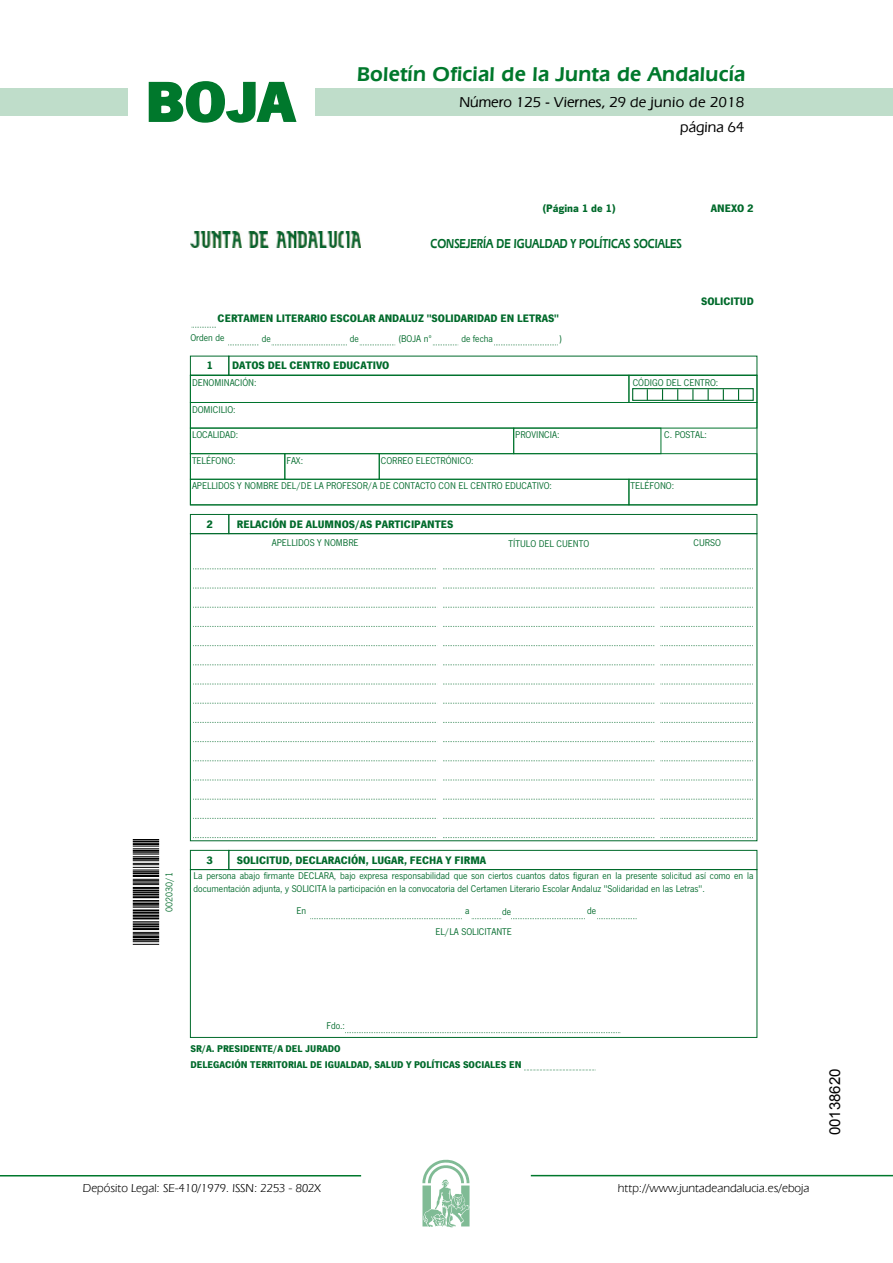
<style>
.page{position:relative;width:893px;height:1263px;background:#fff}
.page>*{position:absolute;margin:0;border:0;box-sizing:border-box;transform-origin:0 0}
.t1{font:700 57.75px "News Got T";color:#00782c;scale:1.14 1}
.t2{font:600 21px "Eras IT Cby BT";letter-spacing:.01em;color:#00782c}
.t3{font:500 15px/24.5px "Eras IT Cby BT";color:#000;text-align:right}
.t4{font:15px "Arial";color:#000}
.t5{font:600 13.5px "Eras IT Cby BT";color:#006a2b;scale:.8 1}
.t6{font:12px "Eras IT Cby BT";color:#000}
.t7{font:700 11.25px "News Got T";color:#006a2b}
.t8{font:10.2px/12.1px "News Got T";color:#006a2b}
.t9{font:700 10.2px/15.6px "News Got T";color:#006a2b}
.t10{font:10.2px "News Got T";color:#006b2a}
</style>
<div class="page">
<div style="left:315px;top:88px;width:577px;height:28px;background:#bfddca"></div>
<div style="left:0;top:88px;width:128px;height:28px;background:#bfddca"></div>
<hr style="left:0;top:1175px;width:361px;height:2px;background:#00782c">
<svg style="left:422px;top:1159px;width:47px;height:68px"></svg>
<hr style="left:531px;top:1175px;width:361px;height:1px;background:#00782c">
<svg style="left:148px;top:81px;width:149px;height:42px"></svg>
<img style="left:190px;top:231px;width:170px;height:17px">
<svg style="left:192px;top:327px;width:24px;height:1px"></svg>
<svg style="left:228px;top:345px;width:31px;height:1px"></svg>
<svg style="left:272px;top:345px;width:75px;height:1px"></svg>
<svg style="left:360px;top:345px;width:35px;height:1px"></svg>
<svg style="left:433px;top:345px;width:25px;height:1px"></svg>
<svg style="left:494px;top:345px;width:64px;height:1px"></svg>
<div style="left:190px;top:375px;width:439px;height:28px;border:1px solid #00742d"></div>
<div style="left:628px;top:375px;width:129px;height:28px;border:1px solid #00742d"></div>
<div style="left:190px;top:402px;width:567px;height:26px;border:1px solid #00742d"></div>
<div style="left:190px;top:428px;width:324px;height:26px;border:1px solid #00742d"></div>
<div style="left:513px;top:428px;width:148px;height:26px;border:1px solid #00742d"></div>
<div style="left:190px;top:479px;width:439px;height:26px;border:1px solid #00742d"></div>
<div style="left:628px;top:479px;width:129px;height:26px;border:1px solid #00742d"></div>
<div style="left:190px;top:514px;width:39px;height:20px;border:1px solid #006a2b"></div>
<div style="left:228px;top:514px;width:529px;height:20px;border:1px solid #006a2b"></div>
<svg style="left:193px;top:569px;width:243px;height:1px"></svg>
<svg style="left:443px;top:569px;width:211px;height:1px"></svg>
<svg style="left:660px;top:569px;width:93px;height:1px"></svg>
<svg style="left:193px;top:588px;width:243px;height:1px"></svg>
<svg style="left:443px;top:588px;width:211px;height:1px"></svg>
<svg style="left:660px;top:588px;width:93px;height:1px"></svg>
<svg style="left:193px;top:607px;width:243px;height:1px"></svg>
<svg style="left:443px;top:607px;width:211px;height:1px"></svg>
<svg style="left:660px;top:607px;width:93px;height:1px"></svg>
<svg style="left:193px;top:626px;width:243px;height:1px"></svg>
<svg style="left:443px;top:626px;width:211px;height:1px"></svg>
<svg style="left:660px;top:626px;width:93px;height:1px"></svg>
<svg style="left:193px;top:645px;width:243px;height:1px"></svg>
<svg style="left:443px;top:645px;width:211px;height:1px"></svg>
<svg style="left:660px;top:645px;width:93px;height:1px"></svg>
<svg style="left:193px;top:665px;width:243px;height:1px"></svg>
<svg style="left:443px;top:665px;width:211px;height:1px"></svg>
<svg style="left:660px;top:665px;width:93px;height:1px"></svg>
<svg style="left:193px;top:684px;width:243px;height:1px"></svg>
<svg style="left:443px;top:684px;width:211px;height:1px"></svg>
<svg style="left:660px;top:684px;width:93px;height:1px"></svg>
<svg style="left:193px;top:703px;width:243px;height:1px"></svg>
<svg style="left:443px;top:703px;width:211px;height:1px"></svg>
<svg style="left:660px;top:703px;width:93px;height:1px"></svg>
<svg style="left:193px;top:722px;width:243px;height:1px"></svg>
<svg style="left:443px;top:722px;width:211px;height:1px"></svg>
<svg style="left:660px;top:722px;width:93px;height:1px"></svg>
<svg style="left:193px;top:741px;width:243px;height:1px"></svg>
<svg style="left:443px;top:741px;width:211px;height:1px"></svg>
<svg style="left:660px;top:741px;width:93px;height:1px"></svg>
<svg style="left:193px;top:761px;width:243px;height:1px"></svg>
<svg style="left:443px;top:761px;width:211px;height:1px"></svg>
<svg style="left:660px;top:761px;width:93px;height:1px"></svg>
<svg style="left:193px;top:780px;width:243px;height:1px"></svg>
<svg style="left:443px;top:780px;width:211px;height:1px"></svg>
<svg style="left:660px;top:780px;width:93px;height:1px"></svg>
<svg style="left:193px;top:799px;width:243px;height:1px"></svg>
<svg style="left:443px;top:799px;width:211px;height:1px"></svg>
<svg style="left:660px;top:799px;width:93px;height:1px"></svg>
<svg style="left:193px;top:818px;width:243px;height:1px"></svg>
<svg style="left:443px;top:818px;width:211px;height:1px"></svg>
<svg style="left:660px;top:818px;width:93px;height:1px"></svg>
<svg style="left:193px;top:837px;width:243px;height:1px"></svg>
<svg style="left:443px;top:837px;width:211px;height:1px"></svg>
<svg style="left:660px;top:837px;width:93px;height:1px"></svg>
<div style="left:190px;top:850px;width:39px;height:20px;border:1px solid #006a2b"></div>
<div style="left:228px;top:850px;width:529px;height:20px;border:1px solid #006a2b"></div>
<div style="left:190px;top:869px;width:567px;height:169px;border:1px solid #006a2b"></div>
<svg style="left:310px;top:918px;width:152px;height:1px"></svg>
<svg style="left:472px;top:918px;width:29px;height:1px"></svg>
<svg style="left:511px;top:918px;width:74px;height:1px"></svg>
<svg style="left:597px;top:918px;width:39px;height:1px"></svg>
<svg style="left:345px;top:1032px;width:276px;height:1px"></svg>
<svg style="left:524px;top:1070px;width:71px;height:1px"></svg>
<svg style="left:133px;top:932px;width:26px;height:13px"></svg>
<hr style="left:133px;top:928px;width:26px;height:2px;background:#000">
<hr style="left:133px;top:925px;width:26px;height:2px;background:#000">
<svg style="left:133px;top:921px;width:26px;height:4px"></svg>
<hr style="left:133px;top:917px;width:26px;height:2px;background:#000">
<hr style="left:133px;top:915px;width:26px;height:2px;background:#000">
<svg style="left:133px;top:900px;width:26px;height:14px"></svg>
<hr style="left:133px;top:896px;width:26px;height:2px;background:#000">
<hr style="left:133px;top:894px;width:26px;height:2px;background:#000">
<svg style="left:133px;top:892px;width:26px;height:1px"></svg>
<hr style="left:133px;top:890px;width:26px;height:2px;background:#000">
<hr style="left:133px;top:887px;width:26px;height:2px;background:#000">
<svg style="left:133px;top:879px;width:26px;height:6px"></svg>
<hr style="left:133px;top:875px;width:26px;height:2px;background:#000">
<hr style="left:133px;top:872px;width:26px;height:2px;background:#000">
<svg style="left:133px;top:846px;width:26px;height:26px"></svg>
<hr style="left:133px;top:843px;width:26px;height:2px;background:#000">
<hr style="left:133px;top:840px;width:26px;height:2px;background:#000">
<svg style="left:133px;top:839px;width:26px;height:1px"></svg>
<div style="left:632px;top:388px;width:121px;height:13px;border:1px solid #006a2b"></div>
<svg style="left:646px;top:389px;width:2px;height:11px"></svg>
<svg style="left:722px;top:389px;width:2px;height:11px"></svg>
<h1 class="t1" style="left:145px;top:68px;width:133px">BOJA</h1>
<h2 class="t2" style="left:357px;top:62px;width:390px">Boletín Oficial de la Junta de Andalucía</h2>
<h3 class="t3" style="left:459px;top:90px;width:286px">Número 125 - Viernes, 29 de junio de 2018 página 64</h3>
<p class="t7" style="left:542px;top:202px;width:75px">(Página 1 de 1)</p>
<p class="t7" style="left:710px;top:201px;width:44px">ANEXO 2</p>
<h3 class="t5" style="left:430px;top:235px;width:316px">CONSEJERÍA DE IGUALDAD Y POLÍTICAS SOCIALES</h3>
<p class="t7" style="left:701px;top:295px;width:54px">SOLICITUD</p>
<p class="t7" style="left:217px;top:312px;width:343px">CERTAMEN LITERARIO ESCOLAR ANDALUZ "SOLIDARIDAD EN LETRAS"</p>
<p class="t8" style="left:190px;top:332px;width:36px">Orden de</p>
<p class="t8" style="left:262px;top:332px;width:11px">de</p>
<p class="t8" style="left:350px;top:332px;width:11px">de</p>
<p class="t8" style="left:398px;top:332px;width:35px">(BOJA nº</p>
<p class="t8" style="left:461px;top:332px;width:33px">de fecha</p>
<p class="t8" style="left:559px;top:332px;width:4px">)</p>
<p class="t7" style="left:206px;top:359px;width:8px">1</p>
<p class="t7" style="left:232px;top:359px;width:159px">DATOS DEL CENTRO EDUCATIVO</p>
<p class="t8" style="left:192px;top:377px;width:66px">DENOMINACIÓN:</p>
<p class="t8" style="left:632px;top:377px;width:87px">CÓDIGO DEL CENTRO:</p>
<p class="t8" style="left:192px;top:404px;width:45px">DOMICILIO:</p>
<p class="t8" style="left:192px;top:429px;width:48px">LOCALIDAD:</p>
<p class="t8" style="left:515px;top:429px;width:46px">PROVINCIA:</p>
<p class="t8" style="left:664px;top:429px;width:44px">C. POSTAL:</p>
<p class="t8" style="left:192px;top:455px;width:45px">TELÉFONO:</p>
<p class="t8" style="left:286px;top:454px;width:18px">FAX:</p>
<p class="t8" style="left:381px;top:455px;width:94px">CORREO ELECTRÓNICO:</p>
<p class="t8" style="left:192px;top:480px;width:361px">APELLIDOS Y NOMBRE DEL/DE LA PROFESOR/A DE CONTACTO CON EL CENTRO EDUCATIVO:</p>
<p class="t8" style="left:630px;top:480px;width:45px">TELÉFONO:</p>
<p class="t7" style="left:206px;top:517px;width:8px">2</p>
<p class="t7" style="left:237px;top:517px;width:218px">RELACIÓN DE ALUMNOS/AS PARTICIPANTES</p>
<p class="t8" style="left:272px;top:537px;width:88px">APELLIDOS Y NOMBRE</p>
<p class="t8" style="left:508px;top:537px;width:82px">TÍTULO DEL CUENTO</p>
<p class="t8" style="left:693px;top:537px;width:29px">CURSO</p>
<p class="t10" style="left:163px;top:912px;width:41px;rotate:-90deg">002030/1</p>
<p class="t7" style="left:206px;top:853px;width:8px">3</p>
<p class="t7" style="left:237px;top:853px;width:251px">SOLICITUD, DECLARACIÓN, LUGAR, FECHA Y FIRMA</p>
<p class="t8" style="left:193px;top:870px;width:561px">La persona abajo firmante DECLARA, bajo expresa responsabilidad que son ciertos cuantos datos figuran en la presente solicitud así como en la documentación adjunta, y SOLICITA la participación en la convocatoria del Certamen Literario Escolar Andaluz "Solidaridad en las Letras".</p>
<p class="t8" style="left:296px;top:905px;width:11px">En</p>
<p class="t8" style="left:465px;top:905px;width:6px">a</p>
<p class="t8" style="left:502px;top:906px;width:11px">de</p>
<p class="t8" style="left:587px;top:905px;width:11px">de</p>
<p class="t8" style="left:435px;top:925px;width:78px">EL/LA SOLICITANTE</p>
<p class="t8" style="left:326px;top:1020px;width:20px">Fdo.:</p>
<p class="t9" style="left:190px;top:1041px;width:332px">SR/A. PRESIDENTE/A DEL JURADO<br>DELEGACIÓN TERRITORIAL DE IGUALDAD, SALUD Y POLÍTICAS SOCIALES EN</p>
<p class="t6" style="left:83px;top:1181px;width:239px">Depósito Legal: SE-410/1979. ISSN: 2253 - 802X</p>
<p class="t6" style="left:618px;top:1181px;width:193px">http://www.juntadeandalucia.es/eboja</p>
<h3 class="t4" style="left:825px;top:1135px;width:68px;rotate:-90deg">00138620</h3>
</div>
